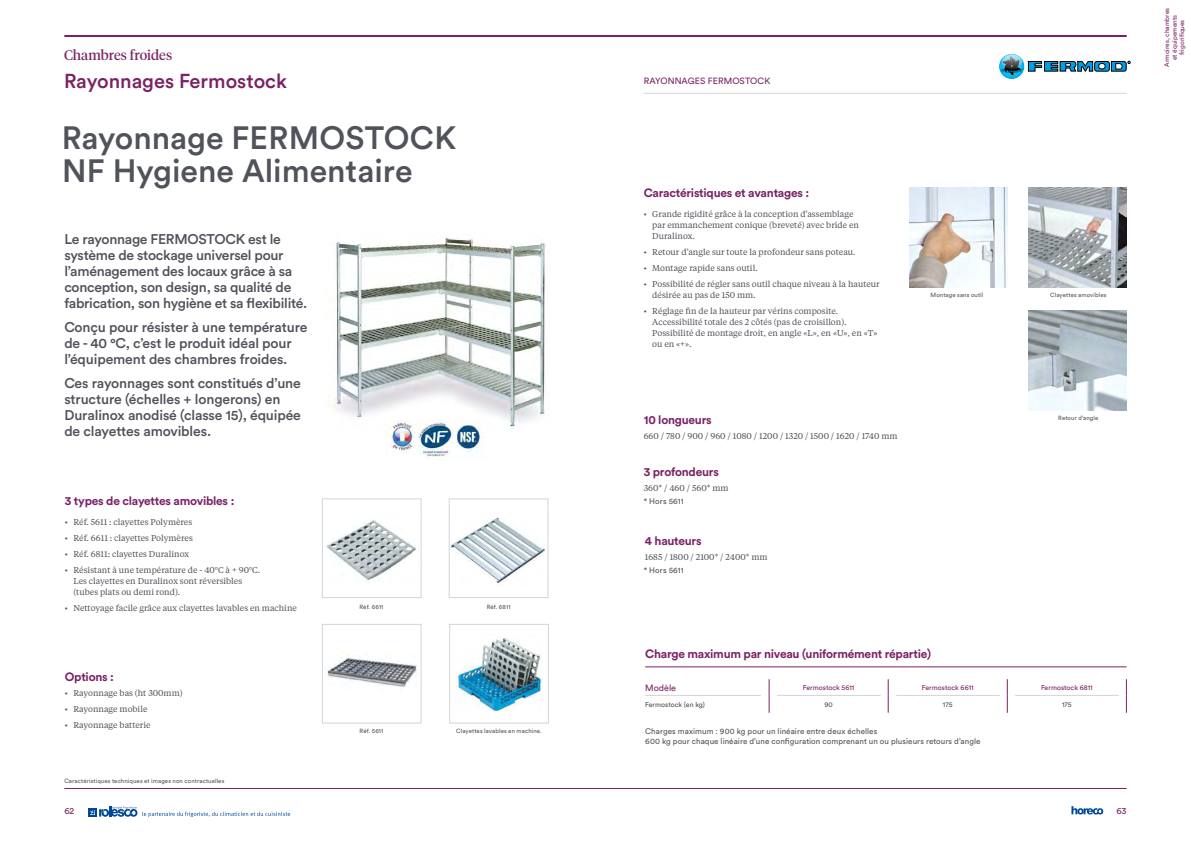
<style>
.page{position:relative;width:1191px;height:842px;background:#fff}
.page>*{position:absolute;margin:0;border:0;box-sizing:border-box;transform-origin:0 0}
.t1{font:500 32px/34px "Circular Std";color:#50535a}
.t2{font:500 20px "Circular Std";color:#7a2264}
.t3{font:500 14px/16px "Circular Std";letter-spacing:-.015em;color:#50535a}
.t4{font:14px "Tiempos Display";color:#7a2264}
.t5{font:700 12px "Circular Std";letter-spacing:-.02em;color:#7a2264}
.t6{font:9px "Circular Std";letter-spacing:.005em;color:#7a2264}
.t7{font:8.5px/11px "Tiempos Text";color:#50535a}
.t8{font:8px/10px "Circular Std";letter-spacing:.01em;color:#50535a}
.t9{font:7px "Circular Std";color:#7a2264}
.t10{font:7px "Circular Std";color:#50535a}
.t11{font:6.5px/7.5px "Circular Std";color:#7a2264;text-align:center}
.t12{font:6px "Circular Std";letter-spacing:.02em;color:#50535a}
.t13{font:700 2.1px "Times New Roman";color:#000}
</style>
<div class="page">
<hr style="left:64px;top:35px;width:1062px;height:2px;background:#7a2264">
<hr style="left:64px;top:788px;width:1062px;height:1px;background:#7a2264">
<svg style="left:1071px;top:806px;width:32px;height:8px"></svg>
<svg style="left:88px;top:806px;width:202px;height:11px"></svg>
<img style="left:331px;top:238px;width:215px;height:190px">
<img style="left:326px;top:520px;width:90px;height:61px">
<img style="left:451px;top:517px;width:94px;height:67px">
<img style="left:456px;top:637px;width:86px;height:74px">
<img style="left:1028px;top:311px;width:98px;height:99px">
<img style="left:909px;top:188px;width:98px;height:99px">
<img style="left:1028px;top:188px;width:98px;height:99px">
<svg style="left:769px;top:679px;width:1px;height:34px"></svg>
<svg style="left:888px;top:679px;width:1px;height:34px"></svg>
<svg style="left:1007px;top:679px;width:1px;height:34px"></svg>
<svg style="left:1126px;top:679px;width:1px;height:34px"></svg>
<hr style="left:645px;top:695px;width:116px;height:1px;background:#d3d4d7">
<div style="left:322px;top:499px;width:99px;height:99px;border:1px solid #d3d4d7"></div>
<div style="left:449px;top:624px;width:99px;height:99px;border:1px solid #d3d4d7"></div>
<div style="left:449px;top:499px;width:99px;height:99px;border:1px solid #d3d4d7"></div>
<div style="left:322px;top:624px;width:99px;height:99px;border:1px solid #d3d4d7"></div>
<hr style="left:645px;top:667px;width:481px;height:1px;background:#7a2264">
<hr style="left:777px;top:695px;width:103px;height:1px;background:#d3d4d7">
<hr style="left:896px;top:695px;width:103px;height:1px;background:#d3d4d7">
<hr style="left:1015px;top:695px;width:104px;height:1px;background:#d3d4d7">
<img style="left:386px;top:421px;width:100px;height:36px">
<hr style="left:643px;top:93px;width:483px;height:1px;background:#d3d4d7">
<img style="left:327px;top:651px;width:90px;height:37px">
<img style="left:1000px;top:54px;width:20px;height:17px">
<svg style="left:1001px;top:57px;width:129px;height:22px"></svg>
<h3 class="t4" style="left:64px;top:45px;width:110px">Chambres froides</h3>
<h2 class="t2" style="left:64px;top:68px;width:224px">Rayonnages Fermostock</h2>
<h1 class="t1" style="left:62px;top:120px;width:396px">Rayonnage FERMOSTOCK<br>NF Hygiene Alimentaire</h1>
<h3 class="t3" style="left:64px;top:231px;width:244px">Le rayonnage FERMOSTOCK est le système de stockage universel pour l’aménagement des locaux grâce à sa conception, son design, sa qualité de fabrication, son hygiène et sa flexibilité.</h3>
<h3 class="t3" style="left:64px;top:319px;width:245px">Conçu pour résister à une température de - 40 °C, c’est le produit idéal pour l’équipement des chambres froides.</h3>
<h3 class="t3" style="left:64px;top:375px;width:238px">Ces rayonnages sont constitués d’une structure (échelles + longerons) en Duralinox anodisé (classe 15), équipée de clayettes amovibles.</h3>
<h3 class="t5" style="left:65px;top:493px;width:171px">3 types de clayettes amovibles :</h3>
<p class="t7" style="left:65px;top:516px;width:129px">• Réf. 5611 : clayettes Polymères</p>
<p class="t7" style="left:65px;top:532px;width:129px">• Réf. 6611 : clayettes Polymères</p>
<p class="t7" style="left:65px;top:548px;width:126px">• Réf. 6811: clayettes Duralinox</p>
<p class="t7" style="left:73px;top:564px;width:188px;text-indent:-9px">• Résistant à une température de - 40°C à + 90°C.<br>Les clayettes en Duralinox sont réversibles (tubes plats ou demi rond).</p>
<p class="t7" style="left:65px;top:602px;width:233px">• Nettoyage facile grâce aux clayettes lavables en machine</p>
<h3 class="t5" style="left:65px;top:669px;width:51px">Options :</h3>
<p class="t7" style="left:65px;top:687px;width:119px">• Rayonnage bas (ht 300mm)</p>
<p class="t7" style="left:65px;top:703px;width:84px">• Rayonnage mobile</p>
<p class="t7" style="left:65px;top:719px;width:87px">• Rayonnage batterie</p>
<p class="t12" style="left:64px;top:777px;width:162px">Caractéristiques techniques et images non contractuelles</p>
<p class="t6" style="left:64px;top:805px;width:11px">62</p>
<p class="t12" style="left:359px;top:603px;width:25px">Réf. 6611</p>
<p class="t12" style="left:486px;top:603px;width:25px">Réf. 6811</p>
<p class="t12" style="left:360px;top:727px;width:25px">Réf. 5611</p>
<p class="t12" style="left:456px;top:727px;width:87px">Clayettes lavables en machine.</p>
<p class="t6" style="left:644px;top:76px;width:128px">RAYONNAGES FERMOSTOCK</p>
<p class="t13" style="left:1128px;top:61px;width:3px">R</p>
<p class="t11" style="left:1163px;top:67px;width:60px;rotate:-90deg">Armoires, chambres et équipements frigorifiques</p>
<h3 class="t5" style="left:644px;top:185px;width:167px">Caractéristiques et avantages :</h3>
<p class="t7" style="left:652px;top:208px;width:208px;text-indent:-9px">• Grande rigidité grâce à la conception d’assemblage par emmanchement conique (breveté) avec bride en<br>Duralinox.</p>
<p class="t7" style="left:644px;top:246px;width:213px">• Retour d’angle sur toute la profondeur sans poteau.</p>
<p class="t7" style="left:644px;top:262px;width:115px">• Montage rapide sans outil.</p>
<p class="t7" style="left:652px;top:278px;width:229px;text-indent:-9px">• Possibilité de régler sans outil chaque niveau à la hauteur désirée au pas de 150 mm.</p>
<p class="t7" style="left:652px;top:305px;width:227px;text-indent:-9px">• Réglage fin de la hauteur par vérins composite.<br>Accessibilité totale des 2 côtés (pas de croisillon).<br>Possibilité de montage droit, en angle «L», en «U», en «T» ou en «+».</p>
<h3 class="t5" style="left:643px;top:412px;width:70px">10 longueurs</h3>
<p class="t7" style="left:643px;top:430px;width:255px">660 / 780 / 900 / 960 / 1080 / 1200 / 1320 / 1500 / 1620 / 1740 mm</p>
<h3 class="t5" style="left:644px;top:464px;width:77px">3 profondeurs</h3>
<p class="t7" style="left:644px;top:482px;width:86px">360* / 460 / 560* mm</p>
<p class="t8" style="left:644px;top:496px;width:41px">* Hors 5611</p>
<h3 class="t5" style="left:645px;top:533px;width:58px">4 hauteurs</h3>
<p class="t7" style="left:645px;top:552px;width:124px">1685 / 1800 / 2100* / 2400* mm</p>
<p class="t8" style="left:644px;top:565px;width:41px">* Hors 5611</p>
<p class="t12" style="left:930px;top:291px;width:54px">Montage sans outil</p>
<p class="t12" style="left:1050px;top:291px;width:58px">Clayettes amovibles</p>
<p class="t12" style="left:1058px;top:414px;width:42px">Retour d’angle</p>
<h3 class="t5" style="left:645px;top:646px;width:287px">Charge maximum par niveau (uniformément répartie)</h3>
<p class="t6" style="left:645px;top:682px;width:32px">Modèle</p>
<p class="t9" style="left:803px;top:683px;width:53px">Fermostock 5611</p>
<p class="t9" style="left:922px;top:683px;width:53px">Fermostock 6611</p>
<p class="t9" style="left:1041px;top:683px;width:53px">Fermostock 6811</p>
<p class="t10" style="left:645px;top:701px;width:61px">Fermostock (en kg)</p>
<p class="t10" style="left:824px;top:701px;width:10px">90</p>
<p class="t10" style="left:943px;top:701px;width:11px">175</p>
<p class="t10" style="left:1062px;top:701px;width:11px">175</p>
<p class="t8" style="left:645px;top:726px;width:337px">Charges maximum : 900 kg pour un linéaire entre deux échelles<br>600 kg pour chaque linéaire d’une configuration comprenant un ou plusieurs retours d’angle</p>
<p class="t6" style="left:1116px;top:806px;width:12px">63</p>
</div>
